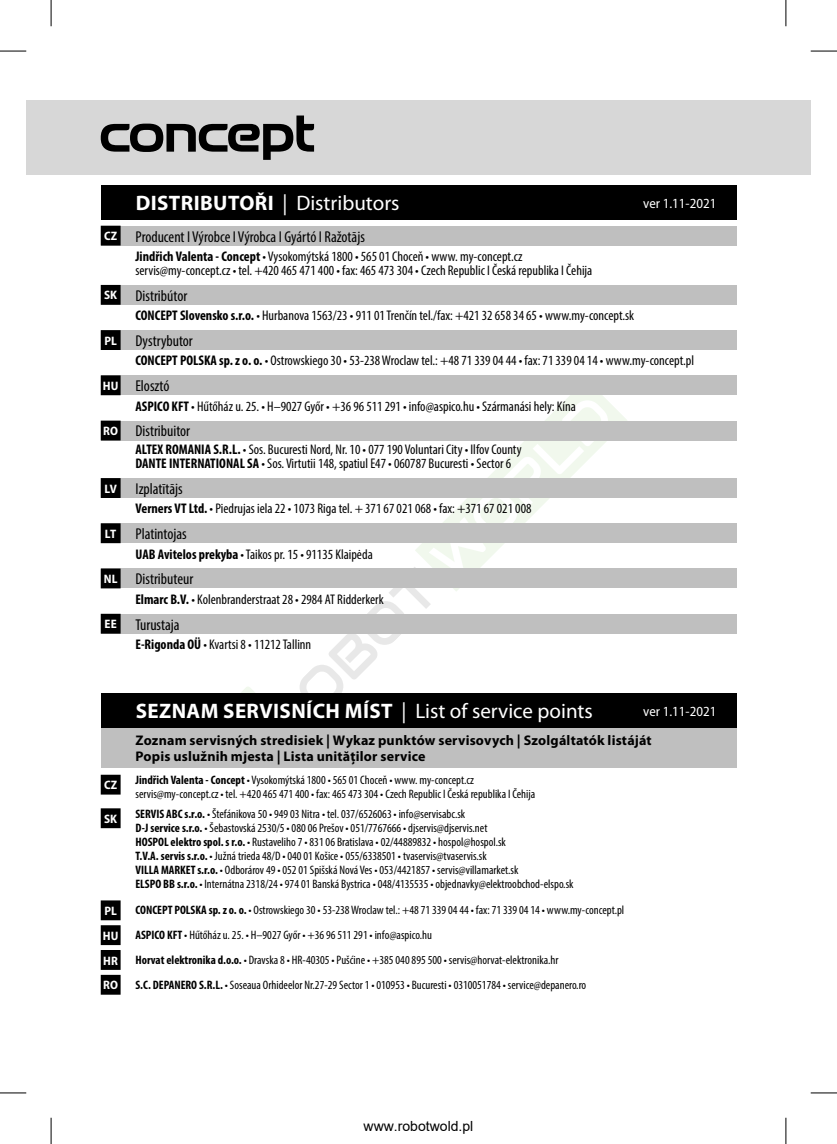
<style>
.page{position:relative;width:837px;height:1144px;background:#fff}
.page>*{position:absolute;margin:0;border:0;box-sizing:border-box;transform-origin:0 0}
.t1{font:700 21px "Myriad Pro";letter-spacing:.02em;color:#fff}
.t2{font:21px "Myriad Pro";color:#fff}
.t3{font:condensed 15.75px "Myriad Pro";color:#000}
.t4{font:condensed 14px/14px "Myriad Pro";color:#000}
.t5{font:700 14px/16.1px "Myriad Pro";letter-spacing:.015em;color:#000}
.t6{font:semi-condensed 14px "Myriad Pro";color:#fff}
.t7{font:14px "Arial";color:#000}
.t8{font:condensed 12.25px/14px "Myriad Pro";color:#000}
.t9{font:700 semi-condensed 12.25px "Myriad Pro";letter-spacing:.015em;color:#fff}
.s1{font-weight:700}
.s2{font-weight:400}
</style>
<div class="page">
<svg style="left:209px;top:395px;width:405px;height:298px"></svg>
<div style="left:101px;top:226px;width:635px;height:20px;background:#bfbfbf"></div>
<div style="left:101px;top:285px;width:635px;height:20px;background:#bfbfbf"></div>
<div style="left:101px;top:330px;width:635px;height:20px;background:#bfbfbf"></div>
<div style="left:101px;top:375px;width:635px;height:20px;background:#bfbfbf"></div>
<div style="left:101px;top:421px;width:635px;height:19px;background:#bfbfbf"></div>
<div style="left:101px;top:478px;width:635px;height:20px;background:#bfbfbf"></div>
<div style="left:101px;top:523px;width:635px;height:20px;background:#bfbfbf"></div>
<div style="left:101px;top:568px;width:635px;height:20px;background:#bfbfbf"></div>
<div style="left:101px;top:614px;width:635px;height:20px;background:#bfbfbf"></div>
<div style="left:26px;top:101px;width:784px;height:74px;background:#d7d7d7"></div>
<svg style="left:101px;top:116px;width:213px;height:44px"></svg>
<div style="left:102px;top:776px;width:18px;height:18px;background:#000"></div>
<div style="left:101px;top:775px;width:20px;height:19px;border:2px solid #000"></div>
<div style="left:102px;top:227px;width:18px;height:18px;background:#000"></div>
<div style="left:101px;top:226px;width:20px;height:20px;border:2px solid #000"></div>
<div style="left:102px;top:809px;width:18px;height:18px;background:#000"></div>
<div style="left:101px;top:808px;width:20px;height:20px;border:2px solid #000"></div>
<div style="left:102px;top:286px;width:18px;height:18px;background:#000"></div>
<div style="left:101px;top:285px;width:20px;height:20px;border:2px solid #000"></div>
<div style="left:102px;top:901px;width:18px;height:18px;background:#000"></div>
<div style="left:101px;top:900px;width:20px;height:20px;border:2px solid #000"></div>
<div style="left:102px;top:331px;width:18px;height:18px;background:#000"></div>
<div style="left:101px;top:330px;width:20px;height:20px;border:2px solid #000"></div>
<div style="left:102px;top:926px;width:18px;height:18px;background:#000"></div>
<div style="left:101px;top:925px;width:20px;height:20px;border:2px solid #000"></div>
<div style="left:102px;top:376px;width:18px;height:18px;background:#000"></div>
<div style="left:101px;top:375px;width:20px;height:20px;border:2px solid #000"></div>
<div style="left:102px;top:951px;width:18px;height:18px;background:#000"></div>
<div style="left:101px;top:950px;width:20px;height:20px;border:2px solid #000"></div>
<div style="left:102px;top:479px;width:18px;height:18px;background:#000"></div>
<div style="left:101px;top:478px;width:20px;height:20px;border:2px solid #000"></div>
<div style="left:102px;top:524px;width:18px;height:18px;background:#000"></div>
<div style="left:101px;top:523px;width:20px;height:20px;border:2px solid #000"></div>
<div style="left:102px;top:569px;width:18px;height:18px;background:#000"></div>
<div style="left:101px;top:568px;width:20px;height:20px;border:2px solid #000"></div>
<div style="left:102px;top:615px;width:18px;height:18px;background:#000"></div>
<div style="left:101px;top:614px;width:20px;height:20px;border:2px solid #000"></div>
<div style="left:102px;top:976px;width:18px;height:18px;background:#000"></div>
<div style="left:101px;top:975px;width:20px;height:20px;border:2px solid #000"></div>
<div style="left:102px;top:421px;width:18px;height:19px;background:#000"></div>
<div style="left:101px;top:421px;width:20px;height:19px;border:2px solid #000"></div>
<div style="left:101px;top:728px;width:635px;height:39px;background:#bfbfbf"></div>
<div style="left:101px;top:185px;width:635px;height:35px;background:#000"></div>
<div style="left:101px;top:693px;width:635px;height:35px;background:#000"></div>
<svg style="left:0;top:51px;width:26px;height:1px"></svg>
<svg style="left:810px;top:51px;width:26px;height:1px"></svg>
<svg style="left:0;top:1092px;width:26px;height:1px"></svg>
<svg style="left:810px;top:1092px;width:26px;height:1px"></svg>
<svg style="left:51px;top:0;width:1px;height:26px"></svg>
<svg style="left:51px;top:1118px;width:1px;height:26px"></svg>
<svg style="left:785px;top:0;width:1px;height:26px"></svg>
<svg style="left:785px;top:1118px;width:1px;height:26px"></svg>
<p class="t9" style="left:104px;top:229px;width:15px">CZ</p>
<p class="t9" style="left:104px;top:288px;width:15px">SK</p>
<p class="t9" style="left:104px;top:334px;width:14px">PL</p>
<p class="t9" style="left:103px;top:379px;width:17px">HU</p>
<p class="t9" style="left:103px;top:424px;width:16px">RO</p>
<p class="t9" style="left:104px;top:482px;width:14px">LV</p>
<p class="t9" style="left:105px;top:527px;width:13px">LT</p>
<p class="t9" style="left:104px;top:572px;width:15px">NL</p>
<p class="t9" style="left:104px;top:617px;width:14px">EE</p>
<h1 class="t2" style="left:136px;top:192px;width:265px"><span class="s1">DISTRIBUTOŘI</span> | Distributors</h1>
<p class="t3" style="left:135px;top:227px;width:231px">Producent I Výrobce I Výrobca I Gyártó I Ražotājs</p>
<p class="t4" style="left:135px;top:249px;width:458px"><span class="s1">Jindřich Valenta - Concept</span> • Vysokomýtská 1800 • 565 01 Choceň • www. my-concept.cz servis@my-concept.cz • tel. +420 465 471 400 • fax: 465 473 304 • Czech Republic I Česká republika I Čehija</p>
<p class="t6" style="left:643px;top:195px;width:75px">ver 1.11-2021</p>
<p class="t3" style="left:135px;top:286px;width:53px">Distribútor</p>
<p class="t3" style="left:135px;top:331px;width:59px">Dystrybutor</p>
<p class="t3" style="left:135px;top:376px;width:35px">Elosztó</p>
<p class="t3" style="left:135px;top:422px;width:56px">Distribuitor</p>
<p class="t4" style="left:135px;top:308px;width:500px"><span class="s1">CONCEPT Slovensko s.r.o.</span> • Hurbanova 1563/23 • 911 01 Trenčín tel./fax: +421 32 658 34 65 • www.my-concept.sk</p>
<p class="t4" style="left:135px;top:354px;width:560px"><span class="s1">CONCEPT POLSKA sp. z o. o.</span> • Ostrowskiego 30 • 53-238 Wroclaw tel.: +48 71 339 04 44 • fax: 71 339 04 14 • www.my-concept.pl</p>
<p class="t4" style="left:135px;top:399px;width:441px"><span class="s1">ASPICO KFT</span> • Hűtőház u. 25. • H–9027 Győr • +36 96 511 291 • info@aspico.hu • Szármanási hely: Kína</p>
<p class="t4" style="left:135px;top:442px;width:387px"><span class="s1">ALTEX ROMANIA S.R.L.</span> • Sos. Bucuresti Nord, Nr. 10 • 077 190 Voluntari City • Ilfov County<br><span class="s1">DANTE INTERNATIONAL SA</span> • Sos. Virtutii 148, spatiul E47 • 060787 Bucuresti • Sector 6</p>
<p class="t3" style="left:135px;top:479px;width:49px">Izplatītājs</p>
<p class="t3" style="left:135px;top:524px;width:53px">Platintojas</p>
<p class="t3" style="left:135px;top:570px;width:59px">Distributeur</p>
<p class="t3" style="left:135px;top:615px;width:46px">Turustaja</p>
<p class="t4" style="left:135px;top:502px;width:397px"><span class="s1">Verners VT Ltd.</span> • Piedrujas iela 22 • 1073 Riga tel. + 371 67 021 068 • fax: +371 67 021 008</p>
<p class="t4" style="left:135px;top:547px;width:239px"><span class="s1">UAB Avitelos prekyba</span> • Taikos pr. 15 • 91135 Klaipėda</p>
<p class="t4" style="left:135px;top:592px;width:250px"><span class="s1">Elmarc B.V.</span> • Kolenbranderstraat 28 • 2984 AT Ridderkerk</p>
<p class="t4" style="left:135px;top:637px;width:177px"><span class="s1">E-Rigonda OÜ</span> • Kvartsi 8 • 11212 Tallinn</p>
<p class="t9" style="left:104px;top:778px;width:15px">CZ</p>
<p class="t9" style="left:104px;top:812px;width:15px">SK</p>
<p class="t9" style="left:104px;top:904px;width:14px">PL</p>
<p class="t9" style="left:103px;top:929px;width:17px">HU</p>
<p class="t9" style="left:103px;top:953px;width:16px">HR</p>
<p class="t9" style="left:103px;top:978px;width:16px">RO</p>
<h1 class="t1" style="left:136px;top:699px;width:458px">SEZNAM SERVISNÍCH MÍST <span class="s2">| List of service points</span></h1>
<p class="t6" style="left:643px;top:703px;width:75px">ver 1.11-2021</p>
<p class="t5" style="left:135px;top:732px;width:517px">Zoznam servisných stredisiek | Wykaz punktów servisovych | Szolgáltatók listáját<br>Popis uslužnih mjesta | Lista unităților service</p>
<p class="t8" style="left:135px;top:773px;width:401px"><span class="s1">Jindřich Valenta - Concept</span> • Vysokomýtská 1800 • 565 01 Choceň • www. my-concept.cz servis@my-concept.cz • tel. +420 465 471 400 • fax: 465 473 304 • Czech Republic I Česká republika I Čehija</p>
<p class="t8" style="left:135px;top:806px;width:439px"><span class="s1">SERVIS ABC s.r.o.</span> • Štefánikova 50 • 949 03 Nitra • tel. 037/6526063 • info@servisabc.sk<br><span class="s1">D-J service s.r.o.</span> • Šebastovská 2530/5 • 080 06 Prešov • 051/7767666 • djservis@djservis.net<br><span class="s1">HOSPOL elektro spol. s r.o.</span> • Rustaveliho 7 • 831 06 Bratislava • 02/44889832 • hospol@hospol.sk<br><span class="s1">T.V.A. servis s.r.o.</span> • Južná trieda 48/D • 040 01 Košice • 055/6338501 • tvaservis@tvaservis.sk<br><span class="s1">VILLA MARKET s.r.o.</span> • Odborárov 49 • 052 01 Spišská Nová Ves • 053/4421857 • servis@villamarket.sk<br><span class="s1">ELSPO BB s.r.o.</span> • Internátna 2318/24 • 974 01 Banská Bystrica • 048/4135535 • objednavky@elektroobchod-elspo.sk</p>
<p class="t8" style="left:135px;top:903px;width:490px"><span class="s1">CONCEPT POLSKA sp. z o. o.</span> • Ostrowskiego 30 • 53-238 Wroclaw tel.: +48 71 339 04 44 • fax: 71 339 04 14 • www.my-concept.pl</p>
<p class="t8" style="left:135px;top:928px;width:298px"><span class="s1">ASPICO KFT</span> • Hűtőház u. 25. • H–9027 Győr • +36 96 511 291 • info@aspico.hu</p>
<p class="t8" style="left:135px;top:947px;width:452px;line-height:24.8px"><span class="s1">Horvat elektronika d.o.o.</span> • Dravska 8 • HR-40305 • Pušćine • +385 040 895 500 • servis@horvat-elektronika.hr<br><span class="s1">S.C. DEPANERO S.R.L.</span> • Soseaua Orhideelor Nr.27-29 Sector 1 • 010953 • Bucuresti • 0310051784 • service@depanero.ro</p>
<p class="t7" style="left:363px;top:1117px;width:111px">www.robotwold.pl</p>
</div>
